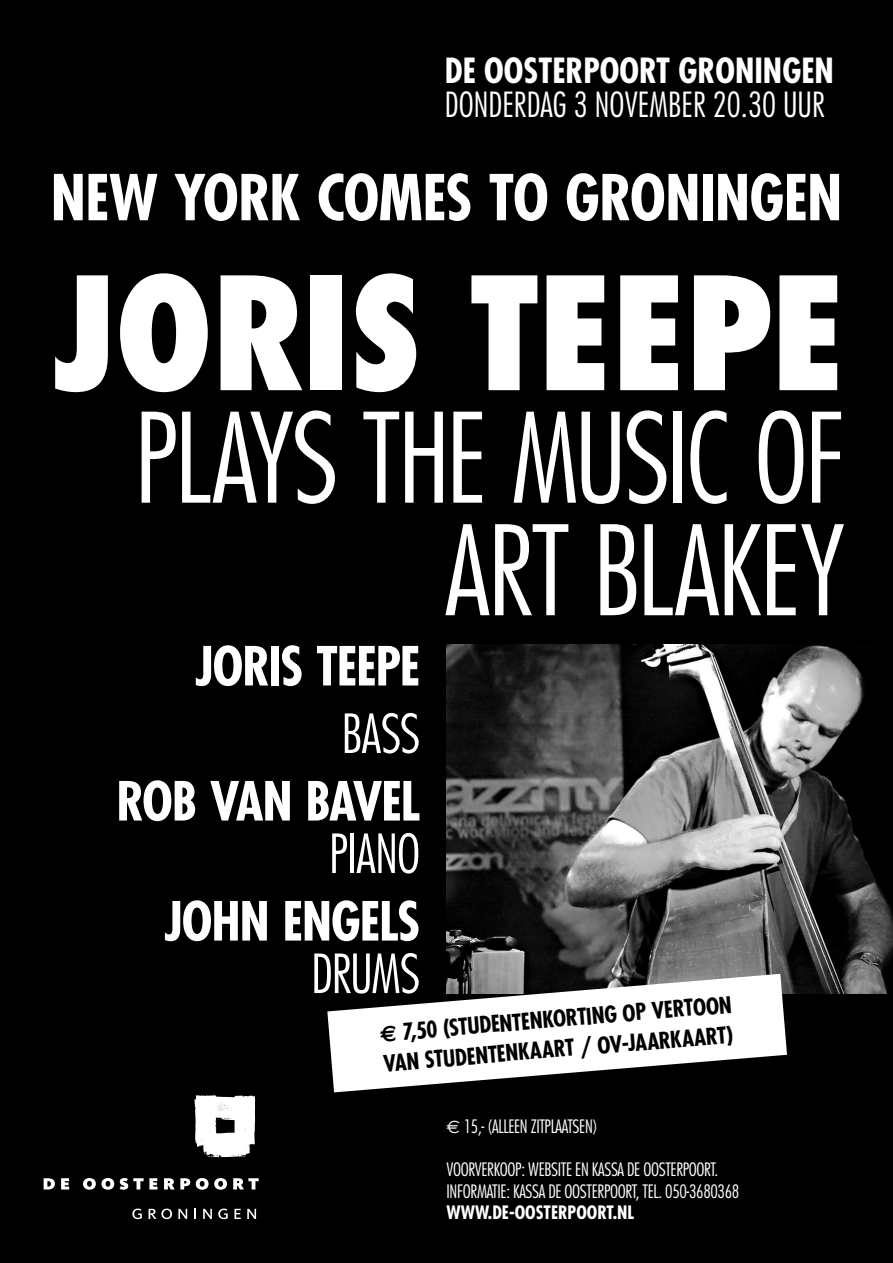
<style>
.page{position:relative;width:893px;height:1263px;background:#000}
.page>*{position:absolute;margin:0;border:0;box-sizing:border-box;transform-origin:0 0}
.t1{font:800 condensed 152.25px "Futura";letter-spacing:-.015em;color:#fff}
.t2{font:300 condensed 120.75px/112.6px "Futura";letter-spacing:-.025em;color:#fff;text-align:right}
.t3{font:700 condensed 61.5px "Futura";letter-spacing:-.015em;color:#fff}
.t4{font:700 condensed 52.5px "Futura";letter-spacing:-.02em;color:#fff}
.t5{font:300 condensed 52.5px "Futura";letter-spacing:-.015em;color:#fff}
.t6{font:300 condensed 33.75px "Futura";color:#fff}
.t7{font:700 condensed 33.75px "Futura";color:#fff}
.t8{font:700 condensed 22.5px/30px "Futura";color:#000}
.t9{font:300 condensed 18px/21.6px "Futura";letter-spacing:-.02em;color:#fff}
.t10{font:700 condensed 18px "Futura";color:#fff}
.s1{font-family:"Euro Sans";font-stretch:normal}
.s2{font-family:"Euro Sans";font-weight:400;font-stretch:normal}
</style>
<div class="page">
<img style="left:446px;top:645px;width:447px;height:349px">
<svg style="left:132px;top:1208px;width:10px;height:11px"></svg>
<svg style="left:149px;top:1208px;width:23px;height:11px"></svg>
<svg style="left:178px;top:1209px;width:9px;height:10px"></svg>
<svg style="left:194px;top:1209px;width:2px;height:10px"></svg>
<svg style="left:203px;top:1209px;width:9px;height:10px"></svg>
<svg style="left:218px;top:1208px;width:10px;height:11px"></svg>
<svg style="left:234px;top:1209px;width:7px;height:10px"></svg>
<svg style="left:247px;top:1209px;width:9px;height:10px"></svg>
<svg style="left:44px;top:1178px;width:11px;height:11px"></svg>
<svg style="left:61px;top:1178px;width:8px;height:11px"></svg>
<svg style="left:83px;top:1178px;width:31px;height:12px"></svg>
<svg style="left:120px;top:1178px;width:37px;height:12px"></svg>
<svg style="left:164px;top:1178px;width:26px;height:11px"></svg>
<svg style="left:196px;top:1178px;width:31px;height:12px"></svg>
<svg style="left:233px;top:1178px;width:26px;height:11px"></svg>
<svg style="left:194px;top:1095px;width:61px;height:62px;background:#d3d3d3"></svg>
<svg style="left:327px;top:974px;width:460px;height:118px;fill:#fff"></svg>
<h3 class="t7" style="left:445px;top:49px;width:390px">DE OOSTERPOORT GRONINGEN</h3>
<h3 class="t6" style="left:445px;top:84px;width:382px">DONDERDAG 3 NOVEMBER 20.30 UUR</h3>
<h3 class="t3" style="left:51px;top:158px;width:793px">NEW YORK COMES TO GRONINGEN</h3>
<h1 class="t1" style="left:52px;top:236px;width:796px">JORIS TEEPE</h1>
<h2 class="t2" style="left:134px;top:400px;width:713px">PLAYS THE MUSIC OF<br>ART BLAKEY</h2>
<h3 class="t4" style="left:195px;top:632px;width:227px">JORIS TEEPE</h3>
<h3 class="t5" style="left:342px;top:701px;width:80px">BASS</h3>
<h3 class="t4" style="left:116px;top:767px;width:305px">ROB VAN BAVEL</h3>
<h3 class="t5" style="left:329px;top:821px;width:93px">PIANO</h3>
<h3 class="t4" style="left:164px;top:887px;width:257px">JOHN ENGELS</h3>
<h3 class="t5" style="left:311px;top:941px;width:111px">DRUMS</h3>
<p class="t8" style="left:379px;top:1019px;width:354px;rotate:-5deg"><span class="s1">€</span> 7,50 (STUDENTENKORTING OP VERTOO N<br>VAN STUDENTENKAART / OV-JAARKAART)</p>
<p class="t9" style="left:446px;top:1115px;width:153px"><span class="s2">?</span> 15,- (ALLEEN ZITPLAATSEN)</p>
<p class="t9" style="left:446px;top:1158px;width:294px">VOORVERKOOP: WEBSITE EN KASSA DE OOSTERPOORT.<br>INFORMATIE: KASSA DE OOSTERPOORT, TEL. 050-3680368</p>
<p class="t10" style="left:446px;top:1201px;width:189px">WWW.DE-OOSTERPOORT.NL</p>
</div>
